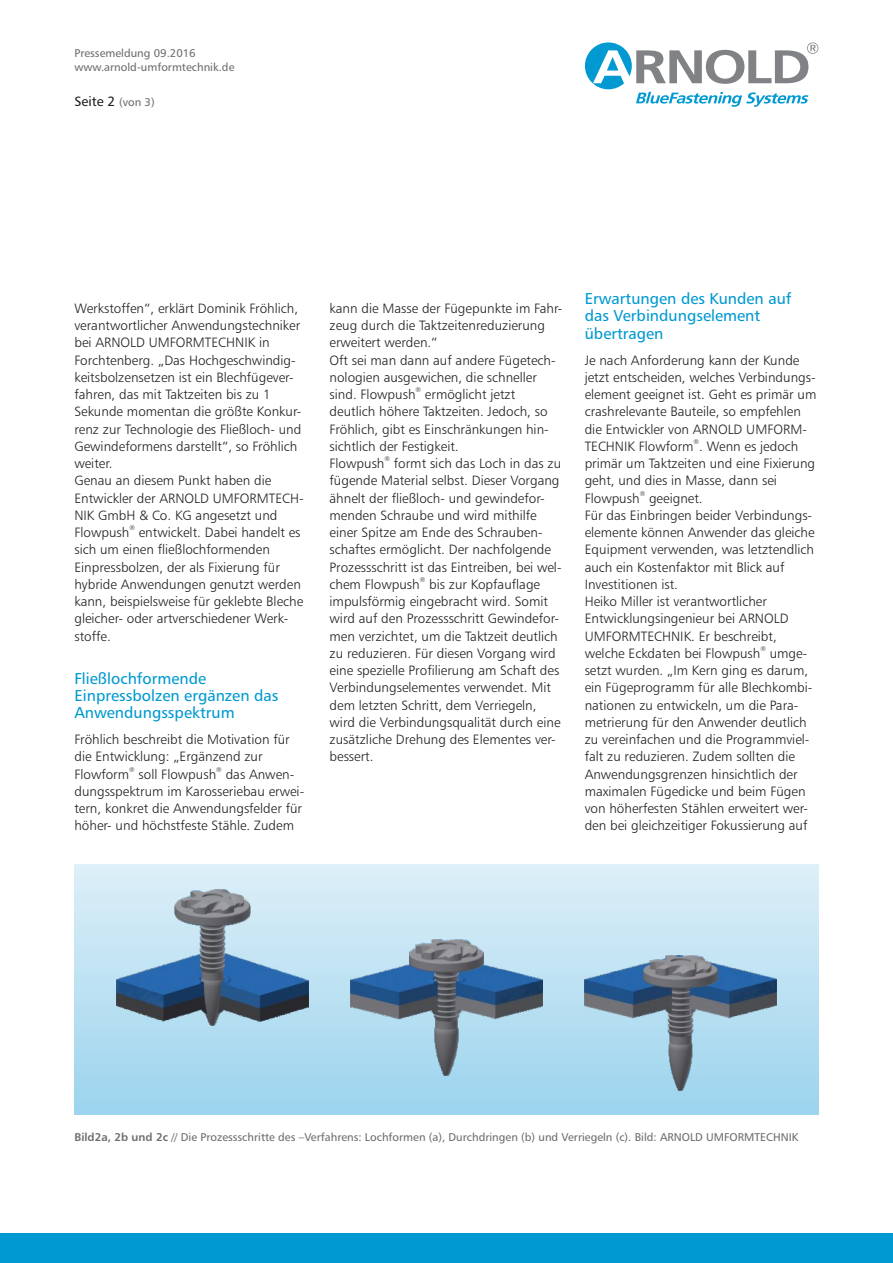
<style>
.page{position:relative;width:893px;height:1263px;background:#fff}
.page>*{position:absolute;margin:0;border:0;box-sizing:border-box;transform-origin:0 0}
.t1{font:15.75px/17.4px "Humanist 777 BT Roman B";color:#0099d1}
.t2{font:13.5px/17.2px "Humanist 777 BT Light B";color:#231f20}
.t3{font:13.5px "Humanist 777 BT Roman B";color:#231f20}
.t4{font:11.25px/13.6px "Humanist 777 BT Roman B";color:#6c6d70}
.t5{font:6.75px "Humanist 777 BT Light B";color:#231f20}
.s1{font-size:11.25px;color:#6c6d70}
.s2{font-family:"Humanist 777 BT Bold B"}
</style>
<div class="page">
<div style="left:74px;top:865px;width:745px;height:249px;background:linear-gradient(to bottom,#dceef7,#9bd2ec)"></div>
<div style="left:0;top:1233px;width:893px;height:30px;background:#0099d1"></div>
<svg style="left:585px;top:42px;width:233px;height:65px"></svg>
<img style="left:117px;top:890px;width:191px;height:135px">
<img style="left:351px;top:940px;width:191px;height:135px">
<img style="left:585px;top:955px;width:191px;height:135px">
<p class="t4" style="left:74px;top:48px;width:162px">Pressemeldung 09.2016 www.arnold-umformtechnik.de</p>
<p class="t3" style="left:74px;top:96px;width:82px">Seite 2 <span class="s1">(von 3)</span></p>
<p class="t2" style="left:74px;top:301px;width:231px">Werkstoffen“, erklärt Dominik Fröhlich, verantwortlicher Anwendungstechniker bei ARNOLD UMFORMTECHNIK in Forchtenberg. „Das Hochgeschwindig&shy;keitsbolzensetzen ist ein Blechfügever&shy;fahren, das mit Taktzeiten bis zu 1<br>Sekunde momentan die größte Konkur&shy;renz zur Technologie des Fließloch- und Gewindeformens darstellt“, so Fröhlich weiter.<br>Genau an diesem Punkt haben die Entwickler der ARNOLD UMFORMTECH-NIK GmbH &amp; Co. KG angesetzt und</p>
<p class="t5" style="left:129px;top:525px;width:7px">®</p>
<p class="t2" style="left:74px;top:525px;width:230px">Flowpush entwickelt. Dabei handelt es sich um einen fließlochformenden Einpressbolzen, der als Fixierung für hybride Anwendungen genutzt werden kann, beispielsweise für geklebte Bleche gleicher- oder artverschiedener Werk&shy;stoffe.</p>
<p class="t1" style="left:74px;top:671px;width:206px">Fließlochformende<br>Einpressbolzen ergänzen das<br>Anwendungsspektrum</p>
<p class="t2" style="left:74px;top:732px;width:217px">Fröhlich beschreibt die Motivation für die Entwicklung: „Ergänzend zur</p>
<p class="t5" style="left:129px;top:767px;width:7px">®</p>
<p class="t5" style="left:216px;top:767px;width:7px">®</p>
<p class="t2" style="left:74px;top:766px;width:231px">Flowform soll Flowpush das Anwen&shy;dungsspektrum im Karosseriebau erwei&shy;tern, konkret die Anwendungsfelder für höher- und höchstfeste Stähle. Zudem</p>
<p class="t2" style="left:330px;top:301px;width:234px">kann die Masse der Fügepunkte im Fahr&shy;zeug durch die Taktzeitenreduzierung erweitert werden.“<br>Oft sei man dann auf andere Fügetech&shy;nologien ausgewichen, die schneller</p>
<p class="t5" style="left:416px;top:387px;width:7px">®</p>
<p class="t2" style="left:330px;top:387px;width:221px">sind. Flowpush ermöglicht jetzt deutlich höhere Taktzeiten. Jedoch, so Fröhlich, gibt es Einschränkungen hin&shy;sichtlich der Festigkeit.</p>
<p class="t5" style="left:384px;top:456px;width:7px">®</p>
<p class="t2" style="left:330px;top:456px;width:234px">Flowpush formt sich das Loch in das zu fügende Material selbst. Dieser Vorgang ähnelt der fließloch- und gewindefor&shy;menden Schraube und wird mithilfe einer Spitze am Ende des Schrauben&shy;schaftes ermöglicht. Der nachfolgende Prozessschritt ist das Eintreiben, bei wel-</p>
<p class="t5" style="left:420px;top:577px;width:7px">®</p>
<p class="t2" style="left:330px;top:577px;width:233px">chem Flowpush bis zur Kopfauflage impulsförmig eingebracht wird. Somit wird auf den Prozessschritt Gewindefor&shy;men verzichtet, um die Taktzeit deutlich zu reduzieren. Für diesen Vorgang wird eine spezielle Profilierung am Schaft des Verbindungselementes verwendet. Mit dem letzten Schritt, dem Verriegeln, wird die Verbindungsqualität durch eine zusätzliche Drehung des Elementes ver&shy;bessert.</p>
<p class="t1" style="left:585px;top:291px;width:208px">Erwartungen des Kunden auf das Verbindungselement übertragen</p>
<p class="t2" style="left:585px;top:352px;width:233px">Je nach Anforderung kann der Kunde jetzt entscheiden, welches Verbindungs&shy;element geeignet ist. Geht es primär um crashrelevante Bauteile, so empfehlen die Entwickler von ARNOLD UMFORM-</p>
<p class="t5" style="left:694px;top:439px;width:7px">®</p>
<p class="t2" style="left:585px;top:439px;width:232px">TECHNIK Flowform . Wenn es jedoch primär um Taktzeiten und eine Fixierung geht, und dies in Masse, dann sei</p>
<p class="t5" style="left:640px;top:491px;width:7px">®</p>
<p class="t2" style="left:585px;top:490px;width:231px">Flowpush geeignet.<br>Für das Einbringen beider Verbindungs&shy;elemente können Anwender das gleiche<br>Equipment verwenden, was letztendlich auch ein Kostenfaktor mit Blick auf<br>Investitionen ist.<br>Heiko Miller ist verantwortlicher<br>Entwicklungsingenieur bei ARNOLD<br>UMFORMTECHNIK. Er beschreibt,</p>
<p class="t5" style="left:760px;top:646px;width:7px">®</p>
<p class="t2" style="left:585px;top:646px;width:229px">welche Eckdaten bei Flowpush umge&shy;setzt wurden. „Im Kern ging es darum, ein Fügeprogramm für alle Blechkombi&shy;nationen zu entwickeln, um die Para&shy;metrierung für den Anwender deutlich zu vereinfachen und die Programmviel&shy;falt zu reduzieren. Zudem sollten die Anwendungsgrenzen hinsichtlich der maximalen Fügedicke und beim Fügen von höherfesten Stählen erweitert wer&shy;den bei gleichzeitiger Fokussierung auf</p>
<p class="t4" style="left:74px;top:1131px;width:725px"><span class="s2">Bild2a, 2b und 2c</span> // Die Prozessschritte des –Verfahrens: Lochformen (a), Durchdringen (b) und Verriegeln (c). Bild: ARNOLD UMFORMTECHNIK</p>
</div>
